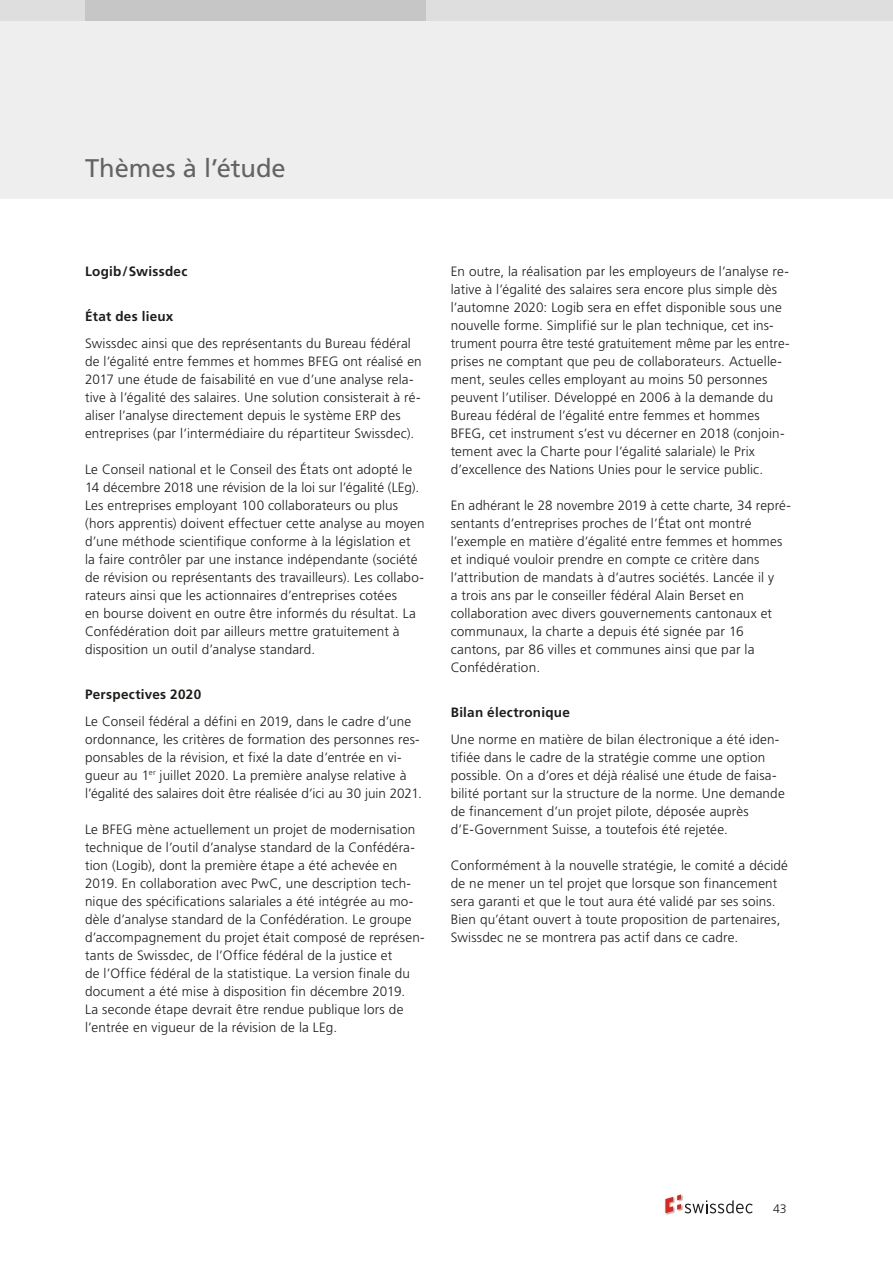
<style>
.page{position:relative;width:893px;height:1263px;background:#fff}
.page>*{position:absolute;margin:0;border:0;box-sizing:border-box;transform-origin:0 0}
.t1{font:25.5px "Frutiger LT Std";color:#646363}
.t2{font:300 13.5px/18px "Frutiger LT Std";letter-spacing:.01em;color:#1d1d1b}
.t3{font:700 13.5px "Frutiger LT Std";letter-spacing:.02em;color:#1d1d1b}
.t4{font:300 12.3px "Frutiger LT Std";color:#1d1d1b}
</style>
<div class="page">
<svg style="left:665px;top:1194px;width:88px;height:19px"></svg>
<div style="left:0;top:0;width:893px;height:199px;background:#eee"></div>
<div style="left:0;top:0;width:893px;height:20px;background:#dedede"></div>
<div style="left:85px;top:0;width:340px;height:20px;background:#c6c6c6"></div>
<h1 class="t1" style="left:85px;top:153px;width:202px">Thèmes à l’étude</h1>
<p class="t3" style="left:85px;top:263px;width:104px">Logib/Swissdec</p>
<p class="t3" style="left:85px;top:308px;width:90px">État des lieux</p>
<p class="t2" style="left:85px;top:334px;width:338px">Swissdec ainsi que des représentants du Bureau fédéral de l’égalité entre femmes et hommes BFEG ont réalisé en 2017 une étude de faisabilité en vue d’une analyse rela&shy;tive à l’égalité des salaires. Une solution consisterait à ré&shy;aliser l’analyse directement depuis le système ERP des entreprises (par l’intermédiaire du répartiteur Swissdec).</p>
<p class="t2" style="left:85px;top:460px;width:341px">Le Conseil national et le Conseil des États ont adopté le 14 décembre 2018 une révision de la loi sur l’égalité (LEg).<br>Les entreprises employant 100 collaborateurs ou plus (hors apprentis) doivent effectuer cette analyse au moyen d’une méthode scientifique conforme à la législation et<br>la faire contrôler par une instance indépendante (société de révision ou représentants des travailleurs). Les collabo&shy;rateurs ainsi que les actionnaires d’entreprises cotées<br>en bourse doivent en outre être informés du résultat. La Confédération doit par ailleurs mettre gratuitement à disposition un outil d’analyse standard.</p>
<p class="t3" style="left:85px;top:686px;width:118px">Perspectives 2020</p>
<p class="t2" style="left:85px;top:712px;width:338px">Le Conseil fédéral a défini en 2019, dans le cadre d’une ordonnance, les critères de formation des personnes res&shy;ponsables de la révision, et fixé la date d’entrée en vi&shy;gueur au 1<sup>er</sup> juillet 2020. La première analyse relative à l’égalité des salaires doit être réalisée d’ici au 30 juin 2021.</p>
<p class="t2" style="left:85px;top:820px;width:341px">Le BFEG mène actuellement un projet de modernisation technique de l’outil d’analyse standard de la Confédéra&shy;tion (Logib), dont la première étape a été achevée en 2019. En collaboration avec PwC, une description tech&shy;nique des spécifications salariales a été intégrée au mo&shy;dèle d’analyse standard de la Confédération. Le groupe d’accompagnement du projet était composé de représen&shy;tants de Swissdec, de l’Office fédéral de la justice et<br>de l’Office fédéral de la statistique. La version finale du document a été mise à disposition fin décembre 2019.<br>La seconde étape devrait être rendue publique lors de l’entrée en vigueur de la révision de la LEg.</p>
<p class="t2" style="left:451px;top:262px;width:340px">En outre, la réalisation par les employeurs de l’analyse re&shy;lative à l’égalité des salaires sera encore plus simple dès l’automne 2020: Logib sera en effet disponible sous une nouvelle forme. Simplifié sur le plan technique, cet ins&shy;trument pourra être testé gratuitement même par les entre&shy;prises ne comptant que peu de collaborateurs. Actuelle&shy;ment, seules celles employant au moins 50 personnes peuvent l’utiliser. Développé en 2006 à la demande du Bureau fédéral de l’égalité entre femmes et hommes BFEG, cet instrument s’est vu décerner en 2018 (conjoin&shy;tement avec la Charte pour l’égalité salariale) le Prix d’excellence des Nations Unies pour le service public.</p>
<p class="t2" style="left:451px;top:496px;width:342px">En adhérant le 28 novembre 2019 à cette charte, 34 repré&shy;sentants d’entreprises proches de l’État ont montré l’exemple en matière d’égalité entre femmes et hommes et indiqué vouloir prendre en compte ce critère dans l’attribution de mandats à d’autres sociétés. Lancée il y<br>a trois ans par le conseiller fédéral Alain Berset en collaboration avec divers gouvernements cantonaux et communaux, la charte a depuis été signée par 16 cantons, par 86 villes et communes ainsi que par la Confédération.</p>
<p class="t3" style="left:451px;top:704px;width:121px">Bilan électronique</p>
<p class="t2" style="left:451px;top:730px;width:336px">Une norme en matière de bilan électronique a été iden&shy;tifiée dans le cadre de la stratégie comme une option possible. On a d’ores et déjà réalisé une étude de faisa&shy;bilité portant sur la structure de la norme. Une demande de financement d’un projet pilote, déposée auprès d’E-Government Suisse, a toutefois été rejetée.</p>
<p class="t2" style="left:451px;top:856px;width:339px">Conformément à la nouvelle stratégie, le comité a décidé de ne mener un tel projet que lorsque son financement sera garanti et que le tout aura été validé par ses soins.<br>Bien qu’étant ouvert à toute proposition de partenaires, Swissdec ne se montrera pas actif dans ce cadre.</p>
<p class="t4" style="left:773px;top:1201px;width:15px">43</p>
</div>
